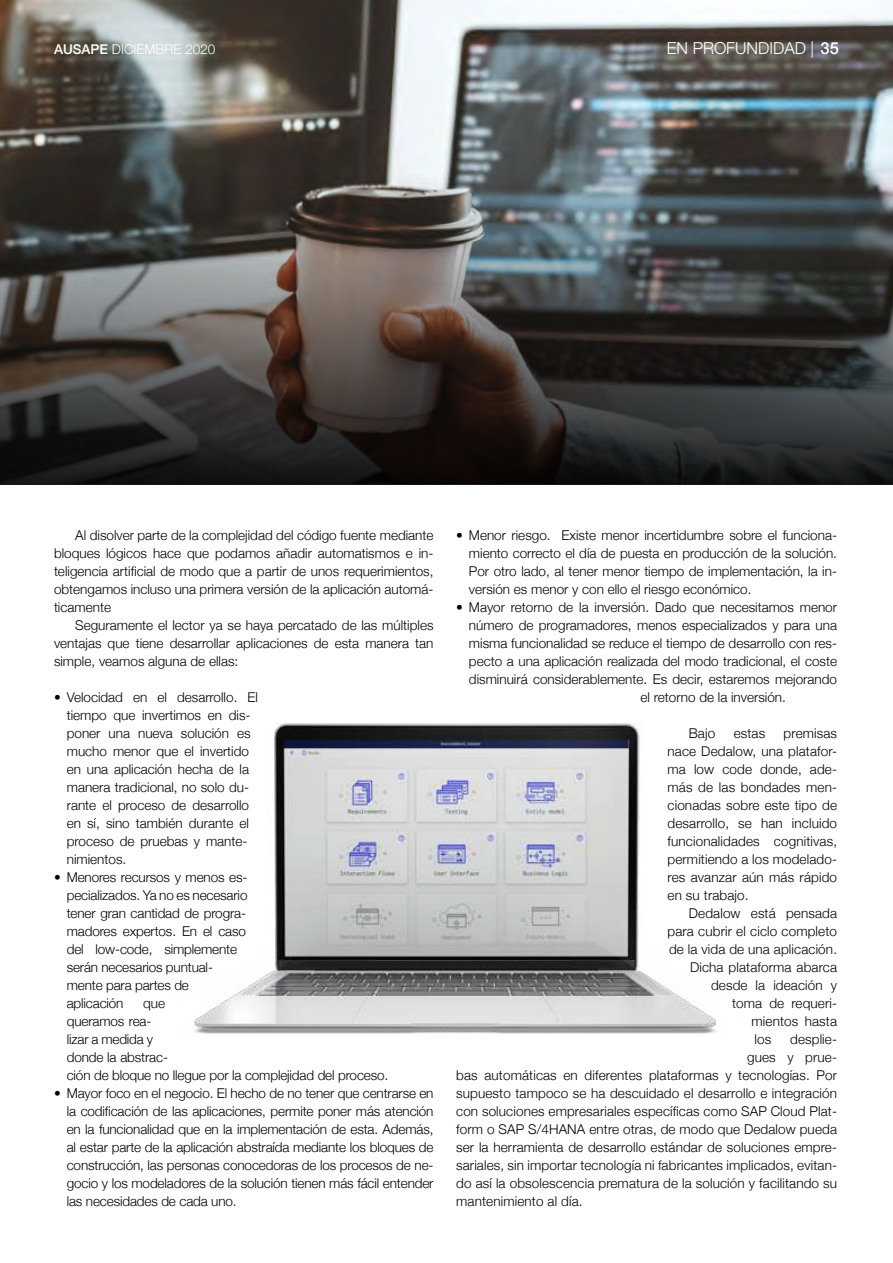
<style>
.page{position:relative;width:893px;height:1263px;background:#fff}
.page>*{position:absolute;margin:0;border:0;box-sizing:border-box;transform-origin:0 0}
.t1{font:300 16.5px "Helvetica Neue";color:#fff}
.t2{font:300 13.5px/18px "Helvetica Neue";color:#000;text-align:justify}
.t3{font:300 13.5px "Helvetica Neue";color:#fff}
.s1{font-weight:500}
</style>
<div class="page">
<img style="left:0;top:0;width:893px;height:128px">
<svg style="left:0;top:128px;width:893px;height:357px;background:#434240"></svg>
<img style="left:194px;top:722px;width:523px;height:312px">
<p class="t3" style="left:54px;top:38px;width:163px"><span class="s1">AUSAPE</span> DICIEMBRE 2020</p>
<p class="t1" style="left:667px;top:35px;width:174px">EN PROFUNDIDAD | <span class="s1">35</span></p>
<p class="t2" style="left:54px;top:525px;width:381px;text-indent:21px">Al disolver parte de la complejidad del código fuente mediante bloques lógicos hace que podamos añadir automatismos e in&shy;teligencia artificial de modo que a partir de unos requerimientos, obtengamos incluso una primera versión de la aplicación automá&shy;ticamente</p>
<p class="t2" style="left:54px;top:615px;width:381px;text-indent:21px">Seguramente el lector ya se haya percatado de las múltiples ventajas que tiene desarrollar aplicaciones de esta manera tan simple, veamos alguna de ellas:</p>
<p class="t2" style="left:67px;top:687px;width:193px;text-align:left;text-indent:-13px">• Velocidad en el desarrollo. El tiempo que invertimos en dis&shy;poner una nueva solución es mucho menor que el invertido en una aplicación hecha de la manera tradicional, no solo du&shy;rante el proceso de desarrollo en sí, sino también durante el proceso de pruebas y mante&shy;nimientos.</p>
<p class="t2" style="left:67px;top:867px;width:182px;text-align:left;text-indent:-13px">• Menores recursos y menos es&shy;pecializados. Ya no es necesario tener gran cantidad de progra&shy;madores expertos. En el caso del low-code, simplemente serán necesarios puntual&shy;mente para partes de aplicación</p>
<p class="t2" style="left:67px;top:993px;width:323px;text-align:left;text-indent:77px">que<br>queramos rea-<br>lizar a medida y<br>donde la abstrac-<br>ción de bloque no llegue por la complejidad del proceso.</p>
<p class="t2" style="left:67px;top:1083px;width:368px;text-indent:-13px">• Mayor foco en el negocio. El hecho de no tener que centrarse en la codificación de las aplicaciones, permite poner más atención en la funcionalidad que en la implementación de esta. Además, al estar parte de la aplicación abstraída mediante los bloques de construcción, las personas conocedoras de los procesos de ne&shy;gocio y los modeladores de la solución tienen más fácil entender las necesidades de cada uno.</p>
<p class="t2" style="left:469px;top:525px;width:370px;text-indent:-13px">• Menor riesgo. Existe menor incertidumbre sobre el funciona&shy;miento correcto el día de puesta en producción de la solución.<br>Por otro lado, al tener menor tiempo de implementación, la in&shy;versión es menor y con ello el riesgo económico.</p>
<p class="t2" style="left:456px;top:597px;width:382px">• Mayor retorno de la inversión. Dado que necesitamos menor</p>
<p class="t2" style="left:469px;top:615px;width:370px">número de programadores, menos especializados y para una</p>
<p class="t2" style="left:469px;top:633px;width:370px">misma funcionalidad se reduce el tiempo de desarrollo con res-</p>
<p class="t2" style="left:469px;top:651px;width:370px">pecto a una aplicación realizada del modo tradicional, el coste</p>
<p class="t2" style="left:469px;top:669px;width:370px">disminuirá considerablemente. Es decir, estaremos mejorando</p>
<p class="t2" style="left:641px;top:687px;width:147px">el retorno de la inversión.</p>
<p class="t2" style="left:689px;top:723px;width:28px">Bajo</p>
<p class="t2" style="left:734px;top:723px;width:33px">estas</p>
<p class="t2" style="left:668px;top:723px;width:171px;text-indent:116px">premisas nace Dedalow, una platafor&shy;ma low code donde, ade&shy;más de las bondades men&shy;cionadas sobre este tipo de desarrollo, se han incluido funcionalidades cognitivas, permitiendo a los modelado&shy;res avanzar aún más rápido en su trabajo.</p>
<p class="t2" style="left:689px;top:903px;width:150px">Dedalow está pensada</p>
<p class="t2" style="left:668px;top:921px;width:171px">para cubrir el ciclo completo</p>
<p class="t2" style="left:669px;top:939px;width:170px">de la vida de una aplicación.</p>
<p class="t2" style="left:690px;top:957px;width:149px">Dicha plataforma abarca</p>
<p class="t2" style="left:711px;top:975px;width:127px">desde la ideación y</p>
<p class="t2" style="left:732px;top:993px;width:107px">toma de requeri-</p>
<p class="t2" style="left:752px;top:1011px;width:87px">mientos hasta</p>
<p class="t2" style="left:755px;top:1029px;width:18px">los</p>
<p class="t2" style="left:790px;top:1029px;width:48px">desplie-</p>
<p class="t2" style="left:747px;top:1047px;width:92px">gues y prue-</p>
<p class="t2" style="left:456px;top:1065px;width:382px">bas automáticas en diferentes plataformas y tecnologías. Por</p>
<p class="t2" style="left:456px;top:1083px;width:382px">supuesto tampoco se ha descuidado el desarrollo e integración</p>
<p class="t2" style="left:456px;top:1101px;width:382px">con soluciones empresariales específicas como SAP Cloud Plat-</p>
<p class="t2" style="left:456px;top:1119px;width:382px">form o SAP S/4HANA entre otras, de modo que Dedalow pueda</p>
<p class="t2" style="left:456px;top:1137px;width:382px">ser la herramienta de desarrollo estándar de soluciones empre-</p>
<p class="t2" style="left:456px;top:1155px;width:382px">sariales, sin importar tecnología ni fabricantes implicados, evitan-</p>
<p class="t2" style="left:456px;top:1173px;width:382px">do así la obsolescencia prematura de la solución y facilitando su</p>
<p class="t2" style="left:456px;top:1191px;width:128px">mantenimiento al día.</p>
</div>
